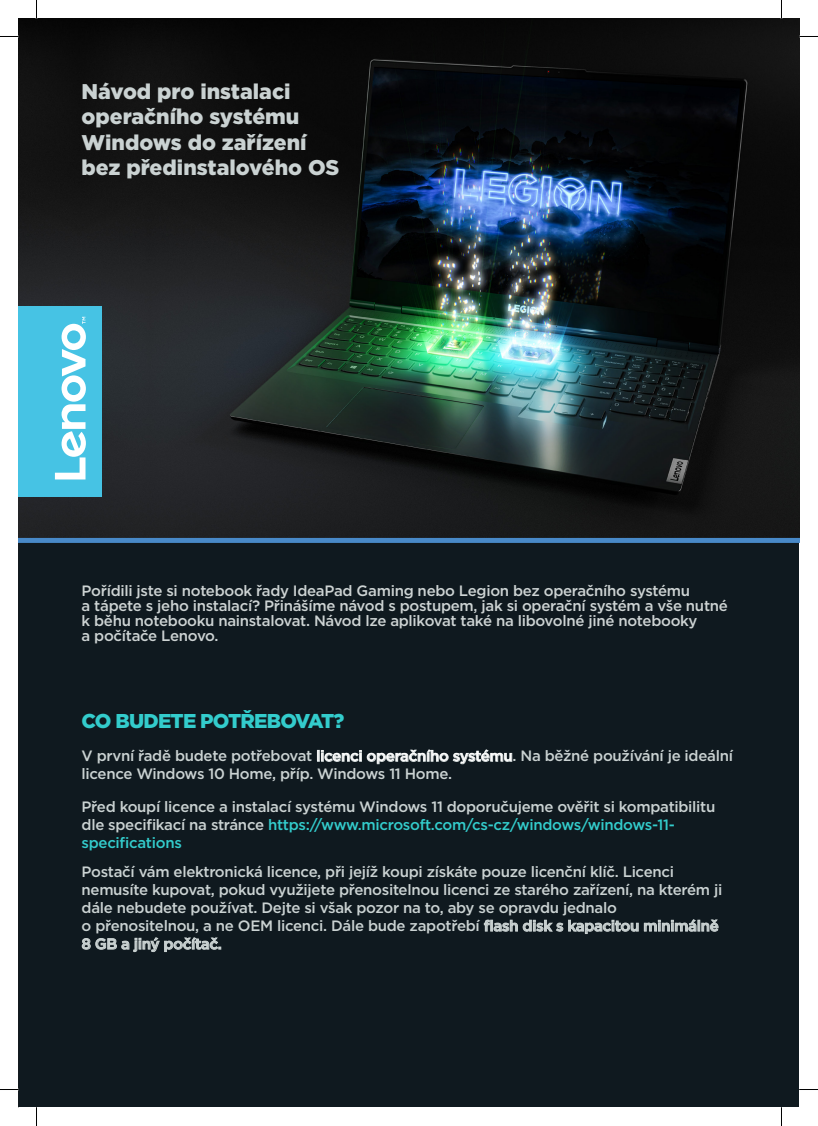
<style>
.page{position:relative;width:818px;height:1126px;background:#fff}
.page>*{position:absolute;margin:0;border:0;box-sizing:border-box;transform-origin:0 0}
.t1{font:900 21.25px/25.5px "Gotham";color:#cad2d2}
.t2{font:900 20px "Gotham";letter-spacing:-.04em;color:#3cc}
.t3{font:500 15px/18px "Gotham";letter-spacing:-.02em;color:#cad2d2}
.t4{font:500 15px/15px "Gotham";letter-spacing:-.02em;color:#cdd3d3}
.s1{color:#3cc}
</style>
<div class="page">
<div style="left:19px;top:543px;width:779px;height:564px;background:#0f191f"></div>
<img style="left:19px;top:19px;width:779px;height:519px">
<div style="left:19px;top:538px;width:779px;height:5px;background:#4889c8"></div>
<div style="left:19px;top:307px;width:83px;height:190px;background:#46c3e4"></div>
<svg style="left:55px;top:317px;width:31px;height:162px"></svg>
<svg style="left:0;top:36px;width:19px;height:1px"></svg>
<svg style="left:798px;top:36px;width:19px;height:1px"></svg>
<svg style="left:0;top:1088px;width:19px;height:2px"></svg>
<svg style="left:798px;top:1088px;width:19px;height:2px"></svg>
<svg style="left:36px;top:0;width:1px;height:19px"></svg>
<svg style="left:36px;top:1107px;width:1px;height:18px"></svg>
<h1 class="t1" style="left:81px;top:78px;width:259px">Návod pro instalaci operačního systému<br>Windows do zařízení bez předinstalového OS</h1>
<p class="t4" style="left:81px;top:582px;width:647px">Pořídili jste si notebook řady IdeaPad Gaming nebo Legion bez operačního systému<br>a tápete s jeho instalací? Přinášíme návod s postupem, jak si operační systém a vše nutné k běhu notebooku nainstalovat. Návod lze aplikovat také na libovolné jiné notebooky<br>a počítače Lenovo.</p>
<h2 class="t2" style="left:81px;top:707px;width:264px">CO BUDETE POTŘEBOVAT?</h2>
<p class="t3" style="left:81px;top:746px;width:652px">V první řadě budete potřebovat licenci operačního systému. Na běžné používání je ideální licence Windows 10 Home, příp. Windows 11 Home.</p>
<p class="t3" style="left:81px;top:797px;width:635px">Před koupí licence a instalací systému Windows 11 doporučujeme ověřit si kompatibilitu dle specifikací na stránce <span class="s1">https://www.microsoft.com/cs-cz/windows/windows-11- specifications</span></p>
<p class="t3" style="left:81px;top:862px;width:642px">Postačí vám elektronická licence, při jejíž koupi získáte pouze licenční klíč. Licenci nemusíte kupovat, pokud využijete přenositelnou licenci ze starého zařízení, na kterém ji dále nebudete používat. Dejte si však pozor na to, aby se opravdu jednalo<br>o přenositelnou, a ne OEM licenci. Dále bude zapotřebí flash disk s kapacitou minimálně 8 GB a jiný počítač.</p>
</div>
